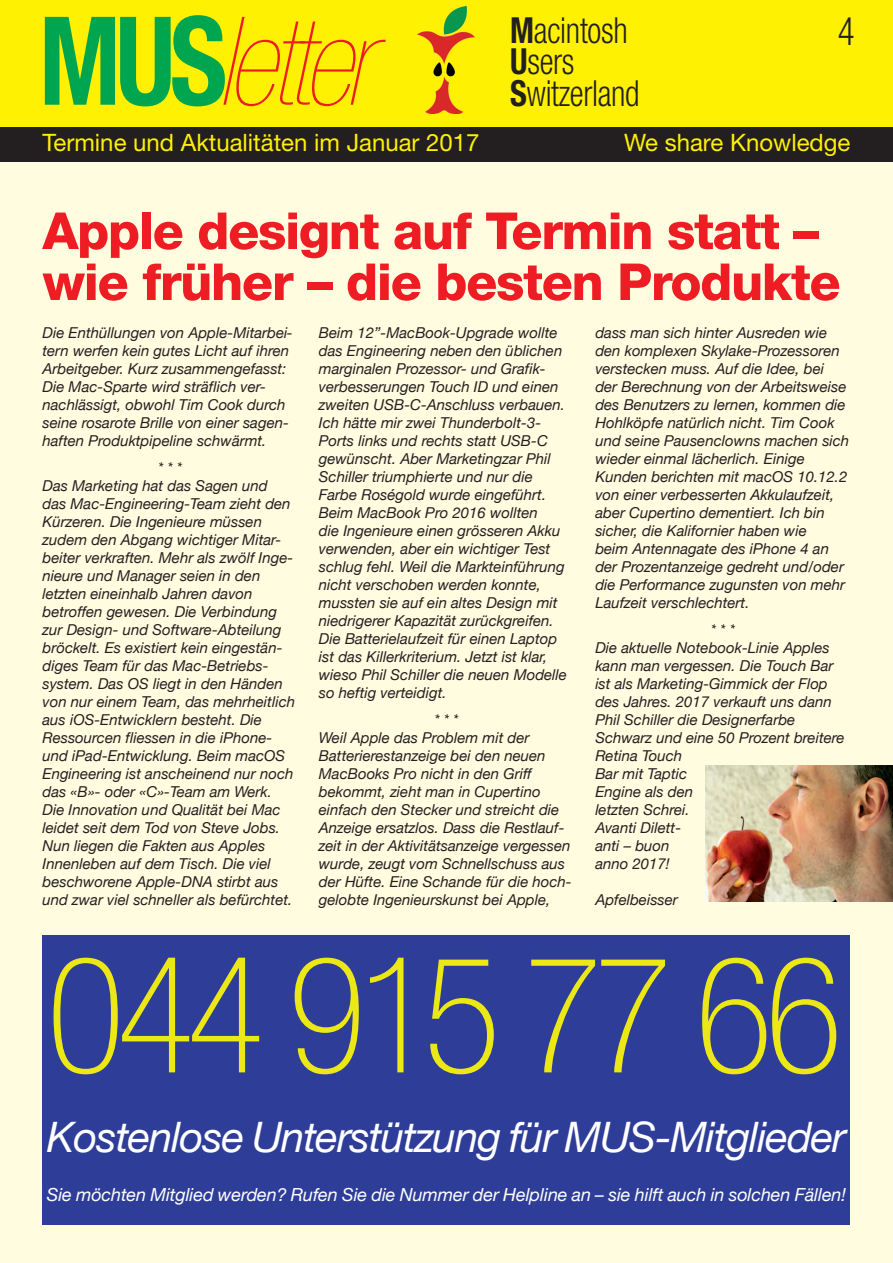
<style>
.page{position:relative;width:893px;height:1263px;background:#fff}
.page>*{position:absolute;margin:0;border:0;box-sizing:border-box;transform-origin:0 0}
.t1{font:100 condensed 162px "Helvetica Neue";letter-spacing:-.05em;color:#ece815}
.t2{font:italic 900 condensed 123px "Helvetica Neue";letter-spacing:-.05em;color:#ee1d23}
.t3{font:800 51px/51px "Helvetica Neue";letter-spacing:-.025em;color:#ee1d23}
.t4{font:italic 42px "Helvetica Neue";letter-spacing:-.025em;color:#fff}
.t5{font:300 condensed 39px "Helvetica Neue";color:#231f20;scale:.9 1}
.t6{font:300 condensed 36px/31.5px "Helvetica Neue";letter-spacing:-.01em;color:#231f20;scale:.9 1}
.t7{font:24px "Helvetica Neue";color:#fff101}
.t8{font:italic 18px "Helvetica Neue";letter-spacing:-.005em;color:#fff}
.t9{font:italic 15px/18px "Helvetica Neue";color:#231f20}
.s1{font-weight:700;font-style:normal;color:#00a54f}
.s2{font-weight:700}
</style>
<div class="page">
<div style="left:0;top:157px;width:893px;height:1106px;background:#fffce0"></div>
<div style="left:0;top:0;width:893px;height:128px;background:#fff101"></div>
<img style="left:417px;top:6px;width:58px;height:108px">
<div style="left:0;top:128px;width:893px;height:34px;background:#231f20"></div>
<img style="left:706px;top:765px;width:187px;height:136px">
<div style="left:43px;top:935px;width:807px;height:290px;background:#2e3d98"></div>
<h2 class="t2" style="left:39px;top:17px;width:334px"><span class="s1">MUS</span>letter</h2>
<h3 class="t7" style="left:43px;top:134px;width:439px">Termine und Aktualitäten im Januar 2017</h3>
<h3 class="t7" style="left:624px;top:134px;width:228px">We share Knowledge</h3>
<h3 class="t6" style="left:510px;top:17px;width:145px"><span class="s2">M</span>acintosh<br><span class="s2">U</span>sers<br><span class="s2">S</span>witzerland</h3>
<h3 class="t5" style="left:838px;top:17px;width:20px">4</h3>
<h3 class="t3" style="left:43px;top:210px;width:800px">Apple designt auf Termin statt – wie früher – die besten Produkte</h3>
<p class="t9" style="left:43px;top:323px;width:252px">Die Enthüllungen von Apple-Mitarbei&shy;tern werfen kein gutes Licht auf ihren Arbeitgeber. Kurz zusammengefasst:<br>Die Mac-Sparte wird sträflich ver&shy;nachlässigt, obwohl Tim Cook durch seine rosarote Brille von einer sagen&shy;haften Produktpipeline schwärmt.</p>
<p class="t9" style="left:43px;top:458px;width:254px;text-indent:115px">***<br>Das Marketing hat das Sagen und das Mac-Engineering-Team zieht den Kürzeren. Die Ingenieure müssen zudem den Abgang wichtiger Mitar&shy;beiter verkraften. Mehr als zwölf Inge&shy;nieure und Manager seien in den letzten eineinhalb Jahren davon betroffen gewesen. Die Verbindung zur Design- und Software-Abteilung bröckelt. Es existiert kein eingestän&shy;diges Team für das Mac-Betriebs&shy;system. Das OS liegt in den Händen von nur einem Team, das mehrheitlich aus iOS-Entwicklern besteht. Die Ressourcen fliessen in die iPhone&shy;und iPad-Entwicklung. Beim macOS Engineering ist anscheinend nur noch das «B»- oder «C»-Team am Werk.<br>Die Innovation und Qualität bei Mac leidet seit dem Tod von Steve Jobs.<br>Nun liegen die Fakten aus Apples Innenleben auf dem Tisch. Die viel beschworene Apple-DNA stirbt aus und zwar viel schneller als befürchtet.</p>
<p class="t9" style="left:319px;top:323px;width:250px">Beim 12”-MacBook-Upgrade wollte das Engineering neben den üblichen marginalen Prozessor- und Grafik&shy;verbesserungen Touch ID und einen zweiten USB-C-Anschluss verbauen.<br>Ich hätte mir zwei Thunderbolt-3- Ports links und rechts statt USB-C gewünscht. Aber Marketingzar Phil Schiller triumphierte und nur die Farbe Roségold wurde eingeführt.<br>Beim MacBook Pro 2016 wollten<br>die Ingenieure einen grösseren Akku verwenden, aber ein wichtiger Test schlug fehl. Weil die Markteinführung nicht verschoben werden konnte, mussten sie auf ein altes Design mit niedrigerer Kapazität zurückgreifen.<br>Die Batterielaufzeit für einen Laptop ist das Killerkriterium. Jetzt ist klar, wieso Phil Schiller die neuen Modelle so heftig verteidigt.</p>
<p class="t9" style="left:319px;top:710px;width:254px;text-indent:115px">***<br>Weil Apple das Problem mit der<br>Batterierestanzeige bei den neuen<br>MacBooks Pro nicht in den Griff bekommt, zieht man in Cupertino einfach den Stecker und streicht die<br>Anzeige ersatzlos. Dass die Restlauf&shy;zeit in der Aktivitätsanzeige vergessen wurde, zeugt vom Schnellschuss aus der Hüfte. Eine Schande für die hoch&shy;gelobte Ingenieurskunst bei Apple,</p>
<p class="t9" style="left:595px;top:323px;width:255px">dass man sich hinter Ausreden wie den komplexen Skylake-Prozessoren verstecken muss. Auf die Idee, bei der Berechnung von der Arbeitsweise des Benutzers zu lernen, kommen die Hohlköpfe natürlich nicht. Tim Cook und seine Pausenclowns machen sich wieder einmal lächerlich. Einige Kunden berichten mit macOS 10.12.2 von einer verbesserten Akkulaufzeit, aber Cupertino dementiert. Ich bin sicher, die Kalifornier haben wie<br>beim Antennagate des iPhone 4 an der Prozentanzeige gedreht und/oder die Performance zugunsten von mehr Laufzeit verschlechtert.</p>
<p class="t9" style="left:595px;top:620px;width:251px;text-indent:115px">***<br>Die aktuelle Notebook-Linie Apples kann man vergessen. Die Touch Bar ist als Marketing-Gimmick der Flop des Jahres. 2017 verkauft uns dann<br>Phil Schiller die Designerfarbe<br>Schwarz und eine 50 Prozent breitere<br>Retina Touch<br>Bar mit Taptic<br>Engine als den<br>letzten Schrei.<br>Avanti Dilett-<br>anti – buon<br>anno 2017!</p>
<p class="t9" style="left:595px;top:890px;width:84px">Apfelbeisser</p>
<h1 class="t1" style="left:47px;top:957px;width:798px">044 915 77 66</h1>
<h3 class="t4" style="left:47px;top:1112px;width:801px">Kostenlose Unterstützung für MUS-Mitglieder</h3>
<p class="t8" style="left:47px;top:1184px;width:801px">Sie möchten Mitglied werden? Rufen Sie die Nummer der Helpline an – sie hilft auch in solchen Fällen!</p>
</div>
